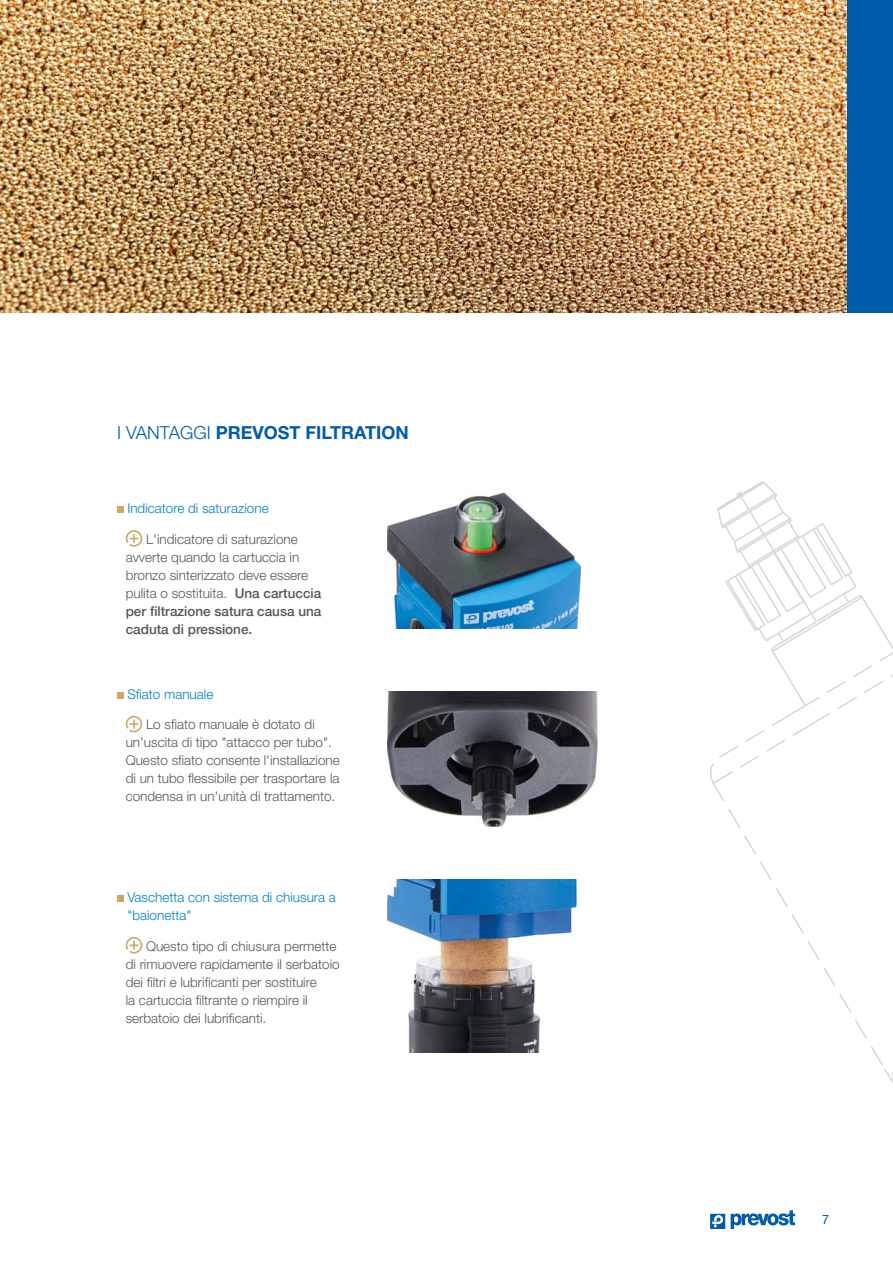
<style>
.page{position:relative;width:893px;height:1263px;background:#fff}
.page>*{position:absolute;margin:0;border:0;box-sizing:border-box;transform-origin:0 0}
.t1{font:700 18px "Helvetica Neue";color:#005da9}
.t2{font:300 13.5px/18px "Helvetica Neue";color:#575756}
.t3{font:300 13.5px/18px "Helvetica Neue";color:#0081c9}
.t4{font:12.75px "Helvetica Neue";color:#005da9}
.s1{font-weight:300}
.s2{font-weight:500}
</style>
<div class="page">
<img style="left:0;top:0;width:848px;height:313px">
<svg style="left:710px;top:1214px;width:15px;height:15px"></svg>
<svg style="left:731px;top:1210px;width:64px;height:19px"></svg>
<div style="left:117px;top:507px;width:7px;height:6px;background:#cba769"></div>
<svg style="left:126px;top:530px;width:16px;height:17px"></svg>
<div style="left:117px;top:692px;width:7px;height:6px;background:#cba769"></div>
<svg style="left:126px;top:716px;width:16px;height:16px"></svg>
<div style="left:117px;top:895px;width:7px;height:7px;background:#cba769"></div>
<svg style="left:126px;top:937px;width:16px;height:16px"></svg>
<img style="left:387px;top:493px;width:194px;height:136px">
<img style="left:387px;top:692px;width:211px;height:135px">
<img style="left:387px;top:879px;width:190px;height:173px">
<div style="left:848px;top:0;width:45px;height:313px;background:#005da9"></div>
<svg style="left:710px;top:481px;width:183px;height:603px"></svg>
<svg style="left:736px;top:491px;width:81px;height:131px"></svg>
<h1 class="t1" style="left:117px;top:422px;width:293px"><span class="s1">I VANTAGGI</span> PREVOST FILTRATION</h1>
<p class="t3" style="left:127px;top:499px;width:143px">Indicatore di saturazione</p>
<p class="t2" style="left:126px;top:530px;width:197px;text-indent:20px">L'indicatore di saturazione avverte quando la cartuccia in bronzo sinterizzato deve essere pulita o sostituita. <span class="s2">Una cartuccia per filtrazione satura causa una caduta di pressione.</span></p>
<p class="t3" style="left:127px;top:684px;width:88px">Sfiato manuale</p>
<p class="t2" style="left:126px;top:715px;width:216px;text-align:center">Lo sfiato manuale è dotato di un'uscita di tipo "attacco per tubo".<br>Questo sfiato consente l'installazione di un tubo flessibile per trasportare la condensa in un'unità di trattamento.</p>
<p class="t3" style="left:127px;top:888px;width:210px">Vaschetta con sistema di chiusura a "baionetta"</p>
<p class="t2" style="left:126px;top:936px;width:216px;text-indent:20px">Questo tipo di chiusura permette di rimuovere rapidamente il serbatoio dei filtri e lubrificanti per sostituire<br>la cartuccia filtrante o riempire il serbatoio dei lubrificanti.</p>
<p class="t4" style="left:822px;top:1210px;width:9px">7</p>
</div>
